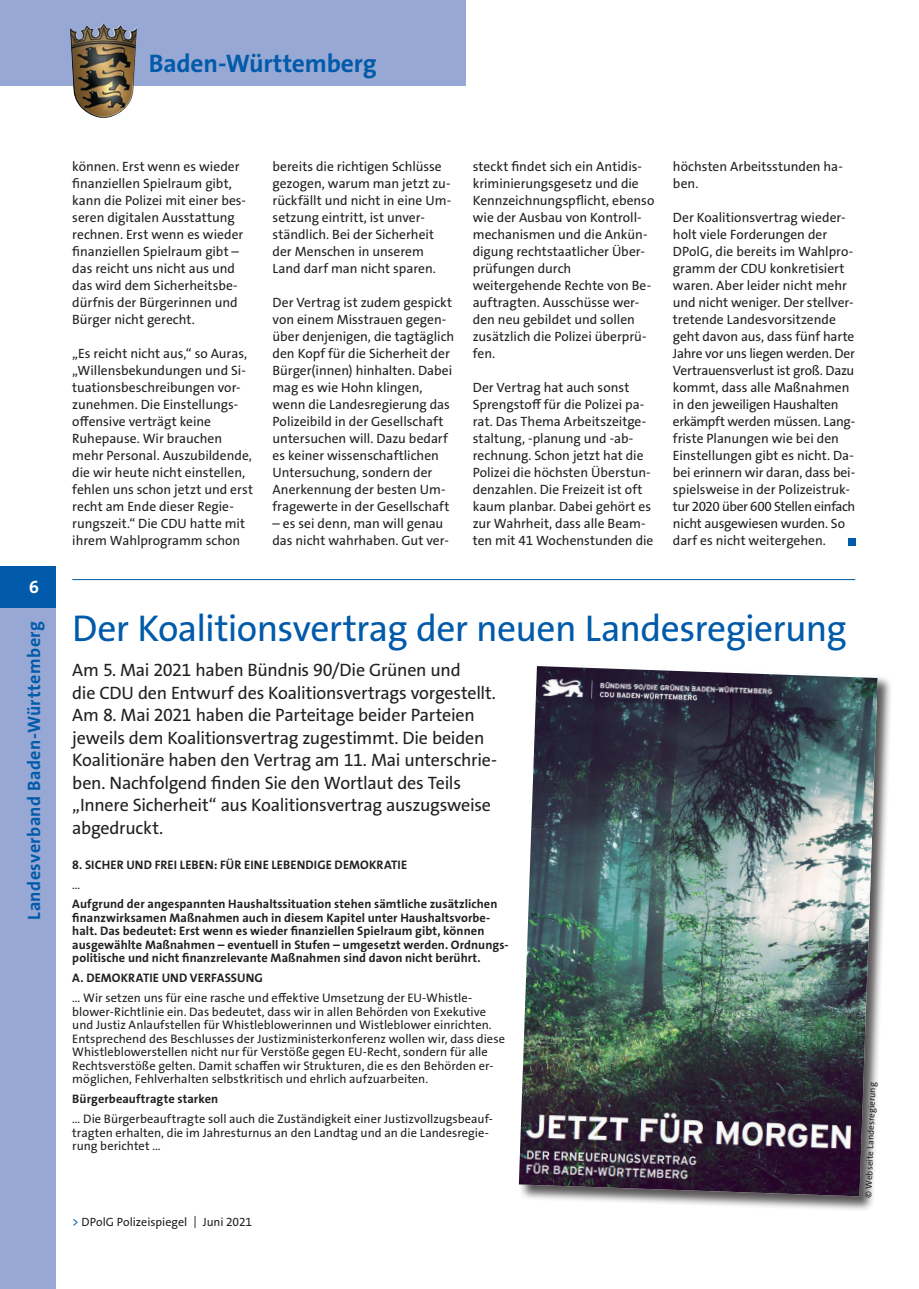
<style>
.page{position:relative;width:919px;height:1289px;background:#fff}
.page>*{position:absolute;margin:0;border:0;box-sizing:border-box;transform-origin:0 0}
.Headline_25_pt{font:37.5px "The Sans Os F";letter-spacing:-.015em;color:#015aaa}
.t1{font:700 25.5px "The Sans Os F";letter-spacing:-.005em;color:#015aaa}
.Vorspann{font:18px/22.5px "The Sans Os F";letter-spacing:-.015em;color:#231f20}
.t2{font:700 18px "The Sans Os F";letter-spacing:.025em;color:#015aaa}
.t3{font:700 18px "The Sans Os F";color:#fff}
.Grundtext{font:13.5px/17px "The Sans Os F";letter-spacing:-.005em;color:#231f20}
.Grundtext_Koalitions{font:12.3px/13.5px "The Sans Os F";letter-spacing:.005em;color:#231f20}
.Grundtext_Koalitions-2{font:700 12.3px/13.5px "The Sans Os F";letter-spacing:.005em;color:#231f20}
.t4{font:12px "The Sans Os F";color:#231f20}
.Fotonachweis{font:9px "The Sans Os F";color:#231f20}
.s1{color:#015aaa}
</style>
<div class="page">
<div style="left:848px;top:538px;width:7px;height:7px;background:#015aaa"></div>
<div style="left:518px;top:664px;width:374px;height:547px;background:#231f20;opacity:.75"></div>
<img style="left:519px;top:666px;width:358px;height:530px">
<hr style="left:72px;top:579px;width:783px;height:1px;background:#015aaa">
<div style="left:0;top:566px;width:55px;height:42px;background:#015aaa"></div>
<div style="left:0;top:608px;width:55px;height:680px;background:#97a8d5"></div>
<div style="left:0;top:0;width:466px;height:85px;background:#97a8d5"></div>
<img style="left:70px;top:23px;width:67px;height:95px">
<h2 class="t1" style="left:149px;top:47px;width:229px">Baden-Württemberg</h2>
<h3 class="t3" style="left:29px;top:575px;width:11px">6</h3>
<h3 class="t2" style="left:22px;top:919px;width:300px;rotate:-90deg">Landesverband Baden-Württemberg</h3>
<p class="Grundtext" style="left:72px;top:158px;width:175px">können. Erst wenn es wieder finanziellen Spielraum gibt, kann die Polizei mit einer bes&shy;seren digitalen Ausstattung rechnen. Erst wenn es wieder finanziellen Spielraum gibt – das reicht uns nicht aus und das wird dem Sicherheitsbe&shy;dürfnis der Bürgerinnen und<br>Bürger nicht gerecht.</p>
<p class="Grundtext" style="left:72px;top:345px;width:182px">„Es reicht nicht aus,“ so Auras, „Willensbekundungen und Si&shy;tuationsbeschreibungen vor&shy;zunehmen. Die Einstellungs&shy;offensive verträgt keine<br>Ruhepause. Wir brauchen mehr Personal. Auszubildende, die wir heute nicht einstellen, fehlen uns schon jetzt und erst recht am Ende dieser Regie&shy;rungszeit.“ Die CDU hatte mit ihrem Wahlprogramm schon</p>
<p class="Grundtext" style="left:272px;top:158px;width:180px">bereits die richtigen Schlüsse gezogen, warum man jetzt zu&shy;rückfällt und nicht in eine Um&shy;setzung eintritt, ist unver&shy;ständlich. Bei der Sicherheit der Menschen in unserem<br>Land darf man nicht sparen.</p>
<p class="Grundtext" style="left:272px;top:294px;width:183px">Der Vertrag ist zudem gespickt von einem Misstrauen gegen&shy;über denjenigen, die tagtäglich den Kopf für die Sicherheit der<br>Bürger(innen) hinhalten. Dabei mag es wie Hohn klingen, wenn die Landesregierung das<br>Polizeibild in der Gesellschaft untersuchen will. Dazu bedarf es keiner wissenschaftlichen<br>Untersuchung, sondern der<br>Anerkennung der besten Um&shy;fragewerte in der Gesellschaft</p>
<p class="Grundtext" style="left:272px;top:515px;width:178px">– es sei denn, man will genau das nicht wahrhaben. Gut ver-</p>
<p class="Grundtext" style="left:472px;top:158px;width:183px">steckt findet sich ein Antidis&shy;kriminierungsgesetz und die<br>Kennzeichnungspflicht, ebenso wie der Ausbau von Kontroll&shy;mechanismen und die Ankün&shy;digung rechtstaatlicher Über&shy;prüfungen durch weitergehende Rechte von Be&shy;auftragten. Ausschüsse wer&shy;den neu gebildet und sollen zusätzlich die Polizei überprü&shy;fen.</p>
<p class="Grundtext" style="left:472px;top:379px;width:182px">Der Vertrag hat auch sonst<br>Sprengstoff für die Polizei pa&shy;rat. Das Thema Arbeitszeitge&shy;staltung, -planung und -ab&shy;rechnung. Schon jetzt hat die<br>Polizei die höchsten Überstun&shy;denzahlen. Die Freizeit ist oft kaum planbar. Dabei gehört es zur Wahrheit, dass alle Beam&shy;ten mit 41 Wochenstunden die</p>
<p class="Grundtext" style="left:673px;top:158px;width:171px">höchsten Arbeitsstunden ha&shy;ben.</p>
<p class="Grundtext" style="left:673px;top:209px;width:184px">Der Koalitionsvertrag wieder&shy;holt viele Forderungen der<br>DPolG, die bereits im Wahlpro&shy;gramm der CDU konkretisiert waren. Aber leider nicht mehr und nicht weniger. Der stellver&shy;tretende Landesvorsitzende geht davon aus, dass fünf harte<br>Jahre vor uns liegen werden. Der<br>Vertrauensverlust ist groß. Dazu kommt, dass alle Maßnahmen in den jeweiligen Haushalten erkämpft werden müssen. Lang&shy;friste Planungen wie bei den<br>Einstellungen gibt es nicht. Da&shy;bei erinnern wir daran, dass bei&shy;spielsweise in der Polizeistruk&shy;tur 2020 über 600 Stellen einfach nicht ausgewiesen wurden. So darf es nicht weitergehen.</p>
<p class="Headline_25_pt" style="left:72px;top:604px;width:776px">Der Koalitionsvertrag der neuen Landesregierung</p>
<p class="Vorspann" style="left:72px;top:659px;width:426px">Am 5. Mai 2021 haben Bündnis 90/Die Grünen und<br>die CDU den Entwurf des Koalitionsvertrags vorgestellt.<br>Am 8. Mai 2021 haben die Parteitage beider Parteien jeweils dem Koalitionsvertrag zugestimmt. Die beiden Koalitionäre haben den Vertrag am 11. Mai unterschrie&shy;ben. Nachfolgend finden Sie den Wortlaut des Teils „Innere Sicherheit“ aus Koalitionsvertrag auszugsweise abgedruckt.</p>
<p class="Grundtext_Koalitions-2" style="left:72px;top:857px;width:336px">8. SICHER UND FREI LEBEN: FÜR EINE LEBENDIGE DEMOKRATIE</p>
<p class="Grundtext_Koalitions" style="left:72px;top:877px;width:10px">…</p>
<p class="Grundtext_Koalitions-2" style="left:72px;top:897px;width:438px">Aufgrund der angespannten Haushaltssituation stehen sämtliche zusätzlichen finanzwirksamen Maßnahmen auch in diesem Kapitel unter Haushaltsvorbe&shy;halt. Das bedeutet: Erst wenn es wieder finanziellen Spielraum gibt, können ausgewählte Maßnahmen – eventuell in Stufen – umgesetzt werden. Ordnungs&shy;politische und nicht finanzrelevante Maßnahmen sind davon nicht berührt.</p>
<p class="Grundtext_Koalitions-2" style="left:72px;top:971px;width:192px">A. DEMOKRATIE UND VERFASSUNG</p>
<p class="Grundtext_Koalitions" style="left:72px;top:991px;width:434px">… Wir setzen uns für eine rasche und effektive Umsetzung der EU-Whistle&shy;blower-Richtlinie ein. Das bedeutet, dass wir in allen Behörden von Exekutive und Justiz Anlaufstellen für Whistleblowerinnen und Wistleblower einrichten.<br>Entsprechend des Beschlusses der Justizministerkonferenz wollen wir, dass diese Whistleblowerstellen nicht nur für Verstöße gegen EU-Recht, sondern für alle Rechtsverstöße gelten. Damit schaffen wir Strukturen, die es den Behörden er&shy;möglichen, Fehlverhalten selbstkritisch und ehrlich aufzuarbeiten.</p>
<p class="Grundtext_Koalitions-2" style="left:72px;top:1092px;width:147px">Bürgerbeauftragte starken</p>
<p class="Grundtext_Koalitions" style="left:72px;top:1112px;width:422px">… Die Bürgerbeauftragte soll auch die Zuständigkeit einer Justizvollzugsbeauf&shy;tragten erhalten, die im Jahresturnus an den Landtag und an die Landesregie&shy;rung berichtet …</p>
<p class="t4" style="left:72px;top:1213px;width:181px"><span class="s1">&gt;</span> DPolG Polizeispiegel | Juni 2021</p>
<p class="Fotonachweis" style="left:862px;top:1197px;width:117px;rotate:-88deg">© Webseite Landesregierung</p>
</div>
